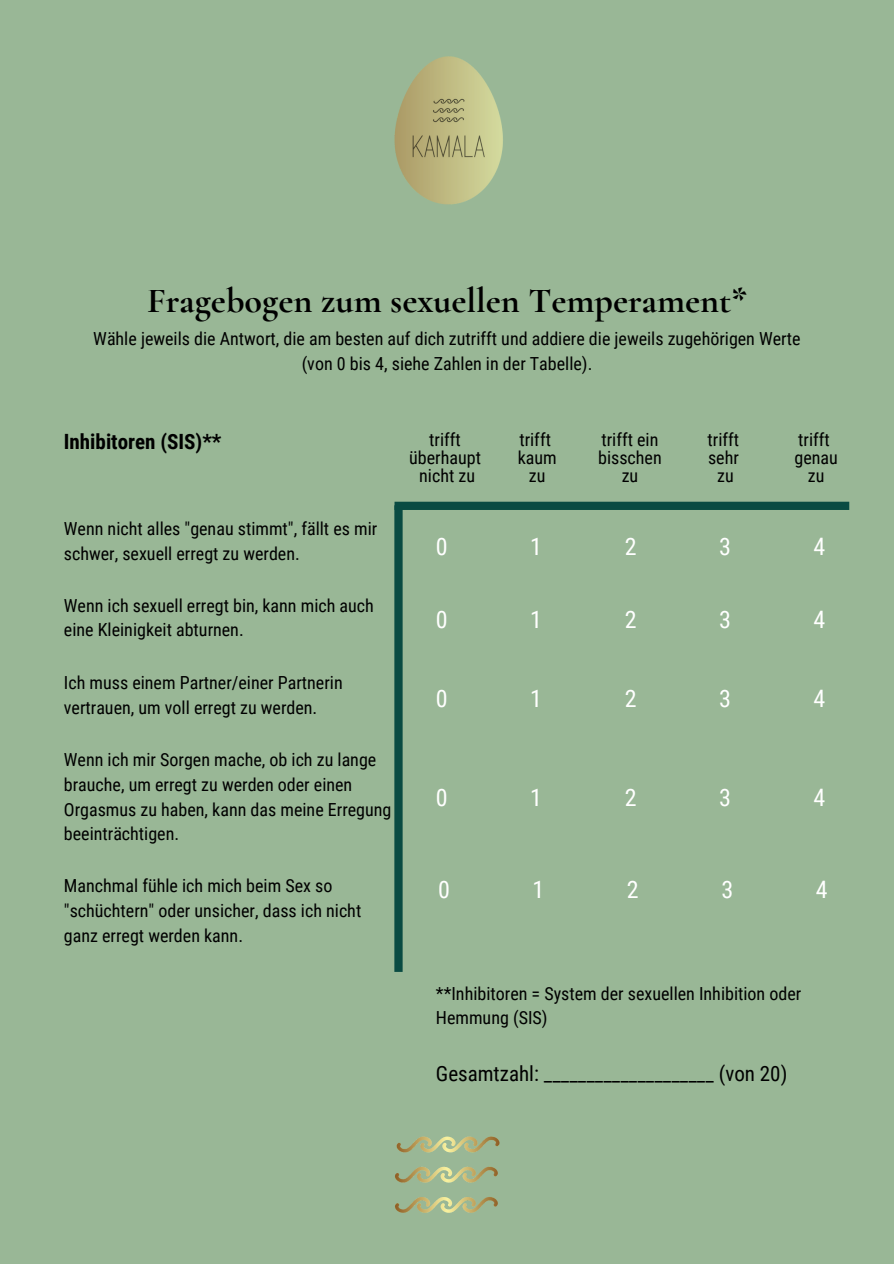
<style>
.page{position:relative;width:894px;height:1264px;background:#fff}
.page>*{position:absolute;margin:0;border:0;box-sizing:border-box;transform-origin:0 0}
.t1{font:700 36px "Cormorant Garamond";color:#000}
.t2{font:24px "Roboto Condensed";color:#fff}
.t3{font:21px "Roboto Condensed";color:#000}
.t4{font:700 21px "Roboto Condensed";color:#000}
.t5{font:18px/18px "Roboto Condensed";color:#000;text-align:center}
</style>
<div class="page">
<div style="left:0;top:0;width:893px;height:1263px;background:#99b796"></div>
<img style="left:394px;top:56px;width:109px;height:149px">
<img style="left:395px;top:1136px;width:105px;height:77px">
<svg style="left:394px;top:501px;width:455px;height:470px"></svg>
<h1 class="t1" style="left:147px;top:279px;width:601px">Fragebogen zum sexuellen Temperament*</h1>
<p class="t5" style="left:93px;top:327px;width:708px;line-height:24.8px">Wähle jeweils die Antwort, die am besten auf dich zutrifft und addiere die jeweils zugehörigen Werte (von 0 bis 4, siehe Zahlen in der Tabelle).</p>
<p class="t4" style="left:64px;top:429px;width:159px">Inhibitoren (SIS)**</p>
<p class="t5" style="left:64px;top:516px;width:315px;line-height:24.8px;text-align:left">Wenn nicht alles "genau stimmt", fällt es mir schwer, sexuell erregt zu werden.</p>
<p class="t5" style="left:64px;top:593px;width:311px;line-height:24.8px;text-align:left">Wenn ich sexuell erregt bin, kann mich auch eine Kleinigkeit abturnen.</p>
<p class="t5" style="left:64px;top:671px;width:280px;line-height:24.8px;text-align:left">Ich muss einem Partner/einer Partnerin vertrauen, um voll erregt zu werden.</p>
<p class="t5" style="left:64px;top:747px;width:329px;line-height:24.8px;text-align:left">Wenn ich mir Sorgen mache, ob ich zu lange brauche, um erregt zu werden oder einen Orgasmus zu haben, kann das meine Erregung beeinträchtigen.</p>
<p class="t5" style="left:64px;top:873px;width:299px;line-height:24.8px;text-align:left">Manchmal fühle ich mich beim Sex so "schüchtern" oder unsicher, dass ich nicht ganz erregt werden kann.</p>
<p class="t5" style="left:409px;top:431px;width:73px">trifft überhaupt nicht zu</p>
<p class="t5" style="left:517px;top:431px;width:40px">trifft kaum zu</p>
<p class="t5" style="left:598px;top:431px;width:65px">trifft ein bisschen zu</p>
<p class="t5" style="left:707px;top:431px;width:33px">trifft sehr zu</p>
<p class="t5" style="left:794px;top:431px;width:45px">trifft genau zu</p>
<h2 class="t2" style="left:436px;top:532px;width:13px">0</h2>
<h2 class="t2" style="left:530px;top:532px;width:13px">1</h2>
<h2 class="t2" style="left:624px;top:532px;width:13px">2</h2>
<h2 class="t2" style="left:719px;top:532px;width:13px">3</h2>
<h2 class="t2" style="left:813px;top:532px;width:13px">4</h2>
<h2 class="t2" style="left:436px;top:606px;width:13px">0</h2>
<h2 class="t2" style="left:530px;top:606px;width:13px">1</h2>
<h2 class="t2" style="left:624px;top:606px;width:13px">2</h2>
<h2 class="t2" style="left:719px;top:606px;width:13px">3</h2>
<h2 class="t2" style="left:813px;top:606px;width:13px">4</h2>
<h2 class="t2" style="left:436px;top:684px;width:13px">0</h2>
<h2 class="t2" style="left:530px;top:684px;width:13px">1</h2>
<h2 class="t2" style="left:624px;top:684px;width:13px">2</h2>
<h2 class="t2" style="left:719px;top:684px;width:13px">3</h2>
<h2 class="t2" style="left:813px;top:684px;width:13px">4</h2>
<h2 class="t2" style="left:436px;top:783px;width:13px">0</h2>
<h2 class="t2" style="left:530px;top:783px;width:13px">1</h2>
<h2 class="t2" style="left:624px;top:783px;width:13px">2</h2>
<h2 class="t2" style="left:719px;top:783px;width:13px">3</h2>
<h2 class="t2" style="left:813px;top:783px;width:13px">4</h2>
<h2 class="t2" style="left:438px;top:876px;width:13px">0</h2>
<h2 class="t2" style="left:532px;top:876px;width:13px">1</h2>
<h2 class="t2" style="left:626px;top:876px;width:13px">2</h2>
<h2 class="t2" style="left:721px;top:876px;width:13px">3</h2>
<h2 class="t2" style="left:815px;top:876px;width:13px">4</h2>
<p class="t5" style="left:436px;top:981px;width:367px;line-height:24.6px;text-align:left">**Inhibitoren = System der sexuellen Inhibition oder<br>Hemmung (SIS)</p>
<p class="t3" style="left:436px;top:1061px;width:353px">Gesamtzahl: ____________________ (von 20)</p>
</div>
